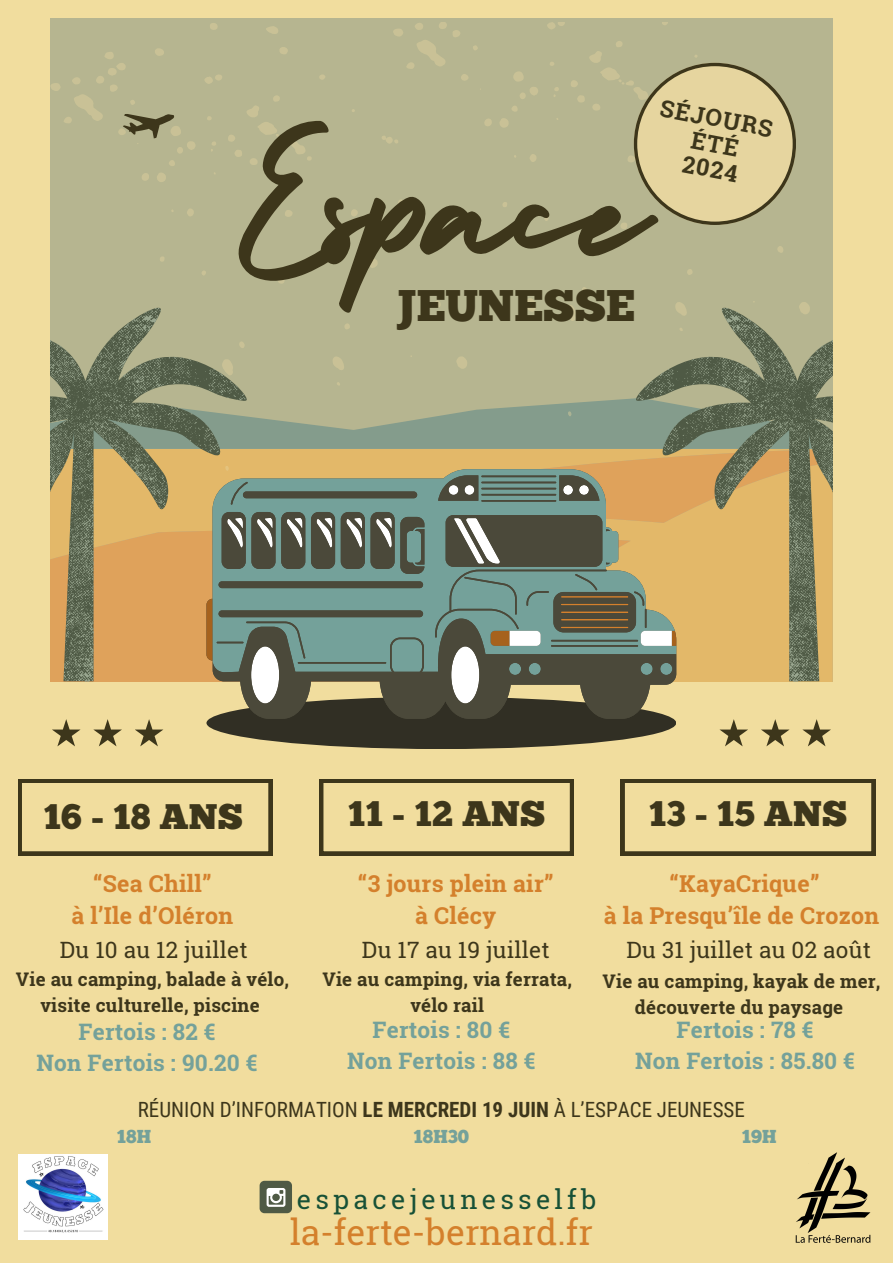
<style>
.page{position:relative;width:893px;height:1263px;background:#f1dd9e}
.page>*{position:absolute;margin:0;border:0;box-sizing:border-box;transform-origin:0 0}
.t1{font:221.4px "Holiday";color:#3d361b}
.t2{font:44.25px "Chunk Five";color:#3d361b}
.t3{font:35.55px "Chunk Five";color:#3d361b}
.t4{font:35.25px "Roboto Slab";color:#d4802c}
.t5{font:26.62px "Roboto Slab";letter-spacing:.16em;color:#175137}
.t6{font:700 23.48px/25.4px "Roboto Slab";color:#3d361b;text-align:center}
.t7{font:700 23.25px "Roboto Slab";letter-spacing:.01em;color:#d4802c}
.t8{font:700 22.65px "Roboto Slab";letter-spacing:.01em;color:#74a19a}
.t9{font:22.5px "Roboto Slab";letter-spacing:.01em;color:#3d361b}
.t10{font:21px "Roboto Condensed";color:#3d361b}
.t11{font:700 18.75px/25.9px "Roboto Slab";letter-spacing:.01em;color:#3d361b;text-align:center}
.t12{font:18.75px "Chunk Five";color:#74a19a}
.s1{font-weight:700}
</style>
<div class="page">
<div style="left:206px;top:697px;width:470px;height:52px;background:#312f24;border-radius:50%"></div>
<div style="left:50px;top:18px;width:782px;height:664px;background:#b6b590"></div>
<div style="left:247px;top:449px;width:389px;height:20px;background:#e3b869"></div>
<svg style="left:50px;top:308px;width:196px;height:374px"></svg>
<svg style="left:636px;top:308px;width:197px;height:374px;fill:#dfb569"></svg>
<svg style="left:210px;top:23px;width:8px;height:7px"></svg>
<svg style="left:266px;top:26px;width:12px;height:8px"></svg>
<svg style="left:280px;top:47px;width:8px;height:7px"></svg>
<svg style="left:319px;top:75px;width:6px;height:5px"></svg>
<svg style="left:205px;top:75px;width:17px;height:9px"></svg>
<svg style="left:207px;top:116px;width:5px;height:4px"></svg>
<svg style="left:382px;top:136px;width:16px;height:8px"></svg>
<svg style="left:211px;top:142px;width:5px;height:9px"></svg>
<svg style="left:228px;top:95px;width:84px;height:70px"></svg>
<svg style="left:398px;top:200px;width:6px;height:7px"></svg>
<svg style="left:187px;top:209px;width:7px;height:7px"></svg>
<svg style="left:351px;top:209px;width:7px;height:7px"></svg>
<svg style="left:285px;top:210px;width:7px;height:7px"></svg>
<svg style="left:160px;top:257px;width:4px;height:5px"></svg>
<svg style="left:362px;top:259px;width:16px;height:9px"></svg>
<svg style="left:202px;top:271px;width:4px;height:4px"></svg>
<svg style="left:278px;top:277px;width:7px;height:7px"></svg>
<svg style="left:525px;top:298px;width:11px;height:14px"></svg>
<svg style="left:435px;top:301px;width:6px;height:6px"></svg>
<svg style="left:345px;top:323px;width:5px;height:6px"></svg>
<svg style="left:238px;top:341px;width:7px;height:7px"></svg>
<svg style="left:333px;top:357px;width:11px;height:13px"></svg>
<svg style="left:456px;top:357px;width:11px;height:12px"></svg>
<svg style="left:222px;top:359px;width:11px;height:16px"></svg>
<svg style="left:225px;top:465px;width:4px;height:4px"></svg>
<svg style="left:662px;top:22px;width:6px;height:3px"></svg>
<svg style="left:547px;top:22px;width:18px;height:7px"></svg>
<svg style="left:550px;top:62px;width:4px;height:4px"></svg>
<svg style="left:393px;top:22px;width:85px;height:59px"></svg>
<svg style="left:554px;top:87px;width:5px;height:10px"></svg>
<svg style="left:500px;top:71px;width:38px;height:57px"></svg>
<svg style="left:484px;top:119px;width:8px;height:7px"></svg>
<svg style="left:530px;top:154px;width:6px;height:8px"></svg>
<svg style="left:503px;top:202px;width:4px;height:5px"></svg>
<svg style="left:544px;top:216px;width:5px;height:5px"></svg>
<svg style="left:777px;top:246px;width:6px;height:7px"></svg>
<svg style="left:687px;top:269px;width:5px;height:6px"></svg>
<svg style="left:582px;top:287px;width:5px;height:7px"></svg>
<svg style="left:675px;top:302px;width:12px;height:15px"></svg>
<svg style="left:799px;top:302px;width:11px;height:14px"></svg>
<svg style="left:565px;top:305px;width:11px;height:16px"></svg>
<svg style="left:679px;top:327px;width:4px;height:4px"></svg>
<svg style="left:50px;top:398px;width:782px;height:51px"></svg>
<svg style="left:212px;top:469px;width:464px;height:206px"></svg>
<svg style="left:213px;top:475px;width:463px;height:244px"></svg>
<svg style="left:52px;top:719px;width:29px;height:27px"></svg>
<svg style="left:93px;top:719px;width:29px;height:27px"></svg>
<svg style="left:135px;top:719px;width:28px;height:27px"></svg>
<svg style="left:719px;top:719px;width:29px;height:27px"></svg>
<svg style="left:761px;top:719px;width:28px;height:27px"></svg>
<svg style="left:802px;top:719px;width:29px;height:27px"></svg>
<svg style="left:571px;top:41px;width:225px;height:188px"></svg>
<svg style="left:51px;top:48px;width:144px;height:134px"></svg>
<div style="left:259px;top:1181px;width:33px;height:32px;background:#4f5a45;border-radius:5px"></div>
<svg style="left:267px;top:1188px;width:18px;height:19px"></svg>
<img style="left:19px;top:1154px;width:89px;height:85px">
<svg style="left:18px;top:779px;width:254px;height:76px"></svg>
<svg style="left:319px;top:779px;width:255px;height:76px"></svg>
<svg style="left:621px;top:779px;width:254px;height:76px"></svg>
<img style="left:795px;top:1152px;width:76px;height:91px">
<p class="t6" style="left:663px;top:94px;width:116px;rotate:11deg">SÉJOURS<br>ÉTÉ<br>2024</p>
<p class="t1" style="left:232px;top:33px;width:420px">Espace</p>
<h1 class="t2" style="left:396px;top:287px;width:240px">JEUNESSE</h1>
<p class="t3" style="left:44px;top:803px;width:201px">16 - 18 ANS</p>
<p class="t3" style="left:348px;top:799px;width:199px">11 - 12 ANS</p>
<h3 class="t7" style="left:93px;top:868px;width:120px">“Sea Chill”</h3>
<h3 class="t7" style="left:72px;top:900px;width:163px">à l’Ile d’Oléron</h3>
<p class="t9" style="left:60px;top:935px;width:189px">Du 10 au 12 juillet</p>
<p class="t11" style="left:16px;top:965px;width:275px">Vie au camping, balade à vélo, visite culturelle, piscine</p>
<h3 class="t8" style="left:78px;top:1016px;width:139px">Fertois : 82 €</h3>
<p class="t8" style="left:36px;top:1048px;width:223px">Non Fertois : 90.20 €</p>
<p class="t7" style="left:358px;top:868px;width:197px">“3 jours plein air”</p>
<p class="t7" style="left:415px;top:900px;width:82px">à Clécy</p>
<p class="t9" style="left:362px;top:935px;width:189px">Du 17 au 19 juillet</p>
<p class="t11" style="left:322px;top:965px;width:251px">Vie au camping, via ferrata,</p>
<p class="t11" style="left:410px;top:991px;width:75px">vélo rail</p>
<p class="t8" style="left:372px;top:1014px;width:139px">Fertois : 80 €</p>
<p class="t8" style="left:347px;top:1045px;width:190px">Non Fertois : 88 €</p>
<h2 class="t3" style="left:648px;top:799px;width:200px">13 - 15 ANS</h2>
<p class="t7" style="left:669px;top:868px;width:152px">“KayaCrique”</p>
<p class="t7" style="left:604px;top:900px;width:277px">à la Presqu’île de Crozon</p>
<p class="t9" style="left:626px;top:935px;width:246px">Du 31 juillet au 02 août</p>
<p class="t11" style="left:602px;top:968px;width:279px">Vie au camping, kayak de mer, découverte du paysage</p>
<p class="t8" style="left:676px;top:1014px;width:139px">Fertois : 78 €</p>
<p class="t8" style="left:635px;top:1045px;width:221px">Non Fertois : 85.80 €</p>
<p class="t10" style="left:138px;top:1097px;width:608px">RÉUNION D’INFORMATION <span class="s1">LE MERCREDI 19 JUIN</span> À L’ESPACE JEUNESSE</p>
<p class="t12" style="left:117px;top:1129px;width:36px">18H</p>
<p class="t12" style="left:413px;top:1129px;width:57px">18H30</p>
<p class="t12" style="left:742px;top:1129px;width:36px">19H</p>
<h6 class="t5" style="left:297px;top:1181px;width:301px">espacejeunesselfb</h6>
<p class="t4" style="left:290px;top:1208px;width:305px">la-ferte-bernard.fr</p>
</div>
